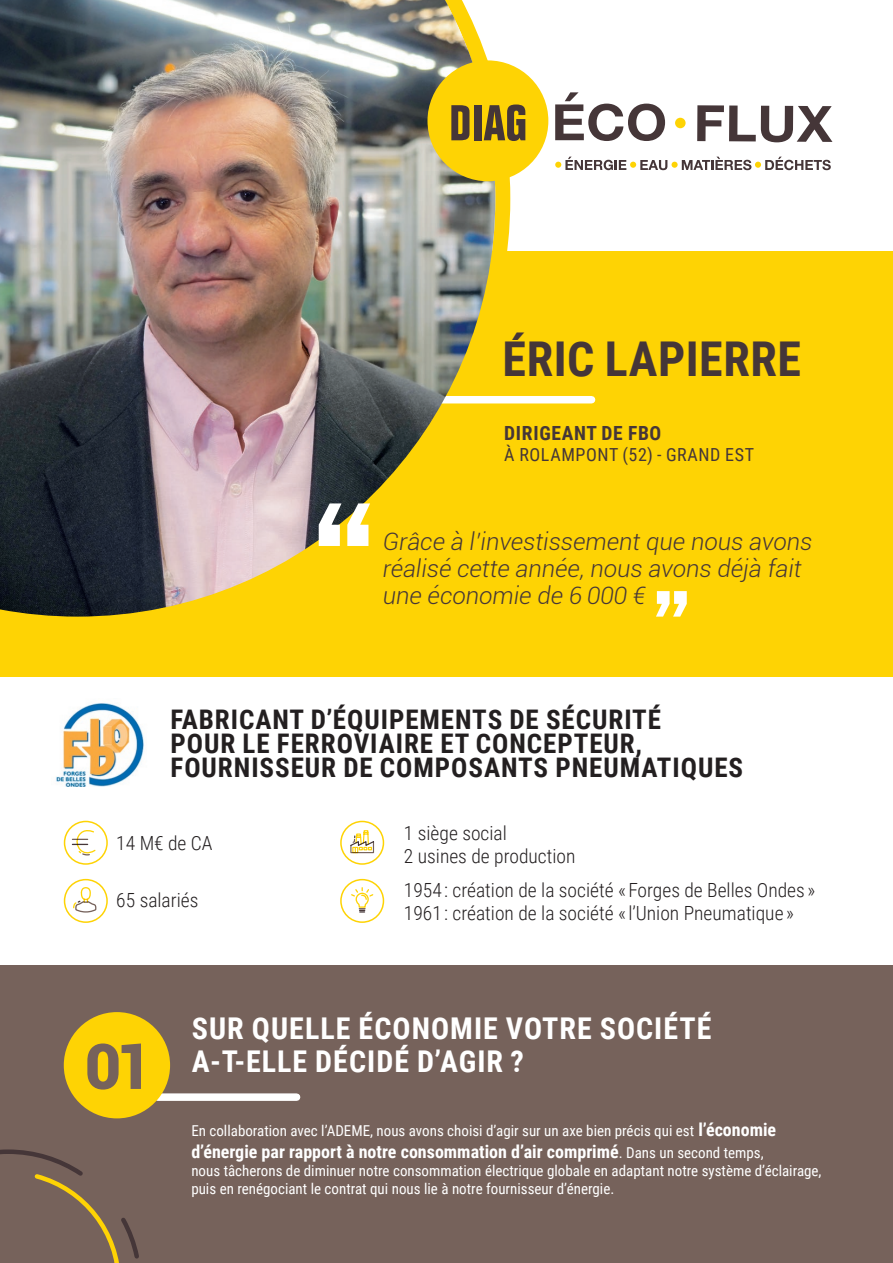
<style>
.page{position:relative;width:893px;height:1263px;background:#fff}
.page>*{position:absolute;margin:0;border:0;box-sizing:border-box;transform-origin:0 0}
.t1{font:900 63px "Roboto";color:#76625b}
.t2{font:700 48px "Roboto Condensed";letter-spacing:.01em;color:#453638}
.t3{font:700 30px/33px "Roboto Condensed";letter-spacing:.035em;color:#fff}
.t4{font:700 27px "Roboto Condensed";letter-spacing:.035em;color:#231f20}
.t5{font:italic 300 24px/27px "Roboto";color:#453638}
.t6{font:300 19.5px/23.4px "Roboto Condensed";color:#231f20}
.t7{font:700 19.5px "Roboto Condensed";letter-spacing:.035em;color:#453638}
.t8{font:700 18px "Roboto Condensed";color:#fff}
.t9{font:18px "Roboto Condensed";letter-spacing:.035em;color:#453638}
.t10{font:15px/18px "Roboto Condensed";color:#fff}
.s1{font-weight:700;font-size:18px}
.s2{font-weight:400;font-size:15px}
</style>
<div class="page">
<div style="left:0;top:251px;width:893px;height:425px;background:#fed304"></div>
<div style="left:0;top:965px;width:893px;height:298px;background:#76625b"></div>
<div style="left:344px;top:396px;width:248px;height:7px;background:#fff"></div>
<img style="left:0;top:0;width:495px;height:617px">
<div style="left:427px;top:60px;width:121px;height:121px;background:#fed304;border-radius:50%"></div>
<div style="left:675px;top:118px;width:11px;height:10px;background:#fed304;border-radius:50%"></div>
<svg style="left:451px;top:105px;width:18px;height:35px"></svg>
<div style="left:474px;top:105px;width:7px;height:35px;background:#453638"></div>
<svg style="left:484px;top:104px;width:41px;height:37px"></svg>
<svg style="left:555px;top:92px;width:110px;height:49px"></svg>
<svg style="left:697px;top:105px;width:135px;height:37px"></svg>
<svg style="left:555px;top:157px;width:112px;height:13px"></svg>
<div style="left:671px;top:162px;width:7px;height:6px;background:#fed304;border-radius:50%"></div>
<svg style="left:682px;top:157px;width:149px;height:13px"></svg>
<img style="left:56px;top:703px;width:88px;height:84px">
<div style="left:64px;top:821px;width:44px;height:44px;border:2px solid #fed304;border-radius:50%"></div>
<div style="left:340px;top:821px;width:44px;height:44px;border:2px solid #fed304;border-radius:50%"></div>
<div style="left:340px;top:879px;width:44px;height:44px;border:2px solid #fed304;border-radius:50%"></div>
<div style="left:64px;top:879px;width:44px;height:44px;border:2px solid #fed304;border-radius:50%"></div>
<svg style="left:72px;top:830px;width:24px;height:25px"></svg>
<svg style="left:350px;top:830px;width:24px;height:23px"></svg>
<svg style="left:351px;top:887px;width:22px;height:25px"></svg>
<svg style="left:73px;top:887px;width:23px;height:25px"></svg>
<div style="left:158px;top:1093px;width:139px;height:8px;background:#fff"></div>
<div style="left:64px;top:1012px;width:106px;height:106px;background:#fed304;border-radius:50%"></div>
<svg style="left:0;top:1149px;width:139px;height:114px"></svg>
<svg style="left:319px;top:503px;width:22px;height:43px"></svg>
<svg style="left:347px;top:503px;width:23px;height:43px"></svg>
<svg style="left:656px;top:591px;width:31px;height:26px"></svg>
<p class="t2" style="left:503px;top:325px;width:300px">ÉRIC LAPIERRE</p>
<p class="t7" style="left:504px;top:419px;width:159px">DIRIGEANT DE FBO</p>
<p class="t9" style="left:504px;top:442px;width:251px">À ROLAMPONT (52) - GRAND EST</p>
<p class="t5" style="left:383px;top:527px;width:431px">Grâce à l’investissement que nous avons réalisé cette année, nous avons déjà fait une économie de 6 000 €</p>
<p class="t4" style="left:171px;top:700px;width:492px">FABRICANT D’ÉQUIPEMENTS DE SÉCURITÉ</p>
<p class="t4" style="left:171px;top:724px;width:473px">POUR LE FERROVIAIRE ET CONCEPTEUR,</p>
<p class="t4" style="left:171px;top:748px;width:574px">FOURNISSEUR DE COMPOSANTS PNEUMATIQUES</p>
<p class="t6" style="left:116px;top:830px;width:98px">14 M€ de CA</p>
<p class="t6" style="left:116px;top:888px;width:84px">65 salariés</p>
<p class="t6" style="left:404px;top:820px;width:104px">1 siège social</p>
<p class="t6" style="left:404px;top:844px;width:173px">2 usines de production</p>
<p class="t6" style="left:404px;top:878px;width:413px">1954 : création de la société « Forges de Belles Ondes »<br>1961 : création de la société « l’Union Pneumatique »</p>
<p class="t1" style="left:85px;top:1022px;width:68px">01</p>
<p class="t3" style="left:192px;top:1010px;width:521px">SUR QUELLE ÉCONOMIE VOTRE SOCIÉTÉ<br>A-T-ELLE DÉCIDÉ D’AGIR ?</p>
<p class="t10" style="left:191px;top:1121px;width:586px">En collaboration avec l’ADEME, nous avons choisi d’agir sur un axe bien précis qui est <span class="s1">l’économie</span></p>
<p class="t8" style="left:191px;top:1139px;width:574px">d’énergie par rapport à notre consommation d’air comprimé<span class="s2">. Dans un second temps,</span></p>
<p class="t10" style="left:191px;top:1161px;width:632px">nous tâcherons de diminuer notre consommation électrique globale en adaptant notre système d’éclairage, puis en renégociant le contrat qui nous lie à notre fournisseur d’énergie.</p>
</div>
